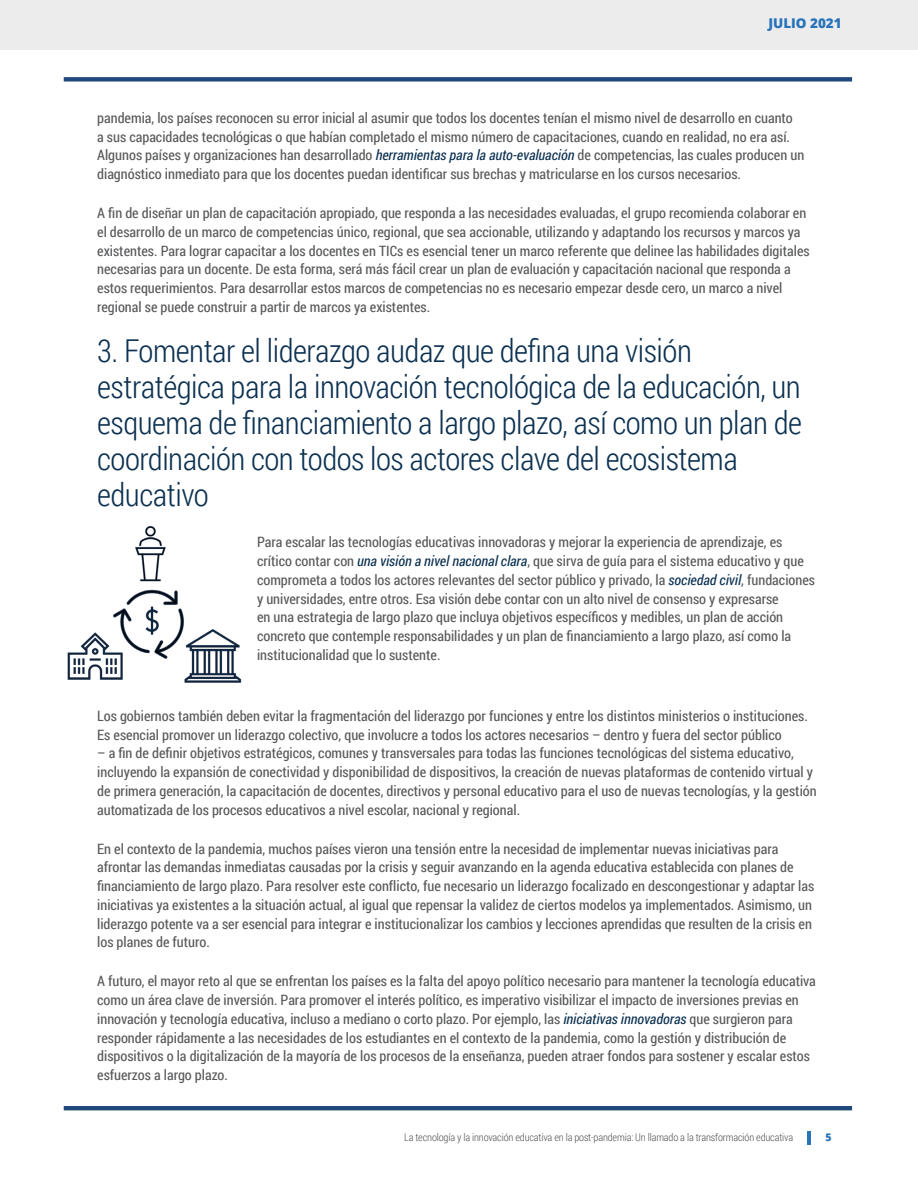
<style>
.page{position:relative;width:918px;height:1188px;background:#fff}
.page>*{position:absolute;margin:0;border:0;box-sizing:border-box;transform-origin:0 0}
.Content_-_Subhead_1{font:300 31.5px/36px "Roboto Condensed";letter-spacing:-.015em;color:#0c3151}
.Content_-_Body_text{font:14.25px/18.8px "Roboto Condensed";color:#57585a}
.t1{font:800 13.5px "Open Sans";color:#2873ba}
.t2{font:300 10.5px "Roboto Condensed";letter-spacing:-.015em;color:#57585a}
.t3{font:800 10.5px "Open Sans";color:#2873ba}
.s1{font-style:italic;color:#0c3151}
</style>
<div class="page">
<div style="left:0;top:0;width:918px;height:50px;background:#ececed"></div>
<hr style="left:808px;top:1131px;width:3px;height:14px;background:#2873ba">
<hr style="left:64px;top:1106px;width:788px;height:4px;background:#1f497d">
<svg style="left:64px;top:77px;width:788px;height:4px;background:#264f81"></svg>
<img style="left:67px;top:526px;width:175px;height:157px">
<p class="t1" style="left:768px;top:13px;width:75px">JULIO 2021</p>
<p class="Content_-_Body_text" style="left:97px;top:108px;width:709px">pandemia, los países reconocen su error inicial al asumir que todos los docentes tenían el mismo nivel de desarrollo en cuanto<br>a sus capacidades tecnológicas o que habían completado el mismo número de capacitaciones, cuando en realidad, no era así.<br>Algunos países y organizaciones han desarrollado <span class="s1">herramientas para la auto-evaluación</span> de competencias, las cuales producen un diagnóstico inmediato para que los docentes puedan identificar sus brechas y matricularse en los cursos necesarios.</p>
<p class="Content_-_Body_text" style="left:97px;top:203px;width:714px">A fin de diseñar un plan de capacitación apropiado, que responda a las necesidades evaluadas, el grupo recomienda colaborar en el desarrollo de un marco de competencias único, regional, que sea accionable, utilizando y adaptando los recursos y marcos ya existentes. Para lograr capacitar a los docentes en TICs es esencial tener un marco referente que delinee las habilidades digitales necesarias para un docente. De esta forma, será más fácil crear un plan de evaluación y capacitación nacional que responda a estos requerimientos. Para desarrollar estos marcos de competencias no es necesario empezar desde cero, un marco a nivel regional se puede construir a partir de marcos ya existentes.</p>
<p class="Content_-_Subhead_1" style="left:97px;top:332px;width:706px">3. Fomentar el liderazgo audaz que defina una visión estratégica para la innovación tecnológica de la educación, un esquema de financiamiento a largo plazo, así como un plan de coordinación con todos los actores clave del ecosistema educativo</p>
<p class="Content_-_Body_text" style="left:257px;top:532px;width:560px">Para escalar las tecnologías educativas innovadoras y mejorar la experiencia de aprendizaje, es crítico contar con <span class="s1">una visión a nivel nacional clara</span>, que sirva de guía para el sistema educativo y que comprometa a todos los actores relevantes del sector público y privado, la <span class="s1">sociedad civil</span>, fundaciones y universidades, entre otros. Esa visión debe contar con un alto nivel de consenso y expresarse<br>en una estrategia de largo plazo que incluya objetivos específicos y medibles, un plan de acción concreto que contemple responsabilidades y un plan de financiamiento a largo plazo, así como la institucionalidad que lo sustente.</p>
<p class="Content_-_Body_text" style="left:97px;top:706px;width:712px">Los gobiernos también deben evitar la fragmentación del liderazgo por funciones y entre los distintos ministerios o instituciones.<br>Es esencial promover un liderazgo colectivo, que involucre a todos los actores necesarios – dentro y fuera del sector público</p>
<p class="Content_-_Body_text" style="left:97px;top:743px;width:721px">– a fin de definir objetivos estratégicos, comunes y transversales para todas las funciones tecnológicas del sistema educativo, incluyendo la expansión de conectividad y disponibilidad de dispositivos, la creación de nuevas plataformas de contenido virtual y de primera generación, la capacitación de docentes, directivos y personal educativo para el uso de nuevas tecnologías, y la gestión automatizada de los procesos educativos a nivel escolar, nacional y regional.</p>
<p class="Content_-_Body_text" style="left:97px;top:839px;width:719px">En el contexto de la pandemia, muchos países vieron una tensión entre la necesidad de implementar nuevas iniciativas para afrontar las demandas inmediatas causadas por la crisis y seguir avanzando en la agenda educativa establecida con planes de financiamiento de largo plazo. Para resolver este conflicto, fue necesario un liderazgo focalizado en descongestionar y adaptar las iniciativas ya existentes a la situación actual, al igual que repensar la validez de ciertos modelos ya implementados. Asimismo, un liderazgo potente va a ser esencial para integrar e institucionalizar los cambios y lecciones aprendidas que resulten de la crisis en los planes de futuro.</p>
<p class="Content_-_Body_text" style="left:97px;top:971px;width:720px">A futuro, el mayor reto al que se enfrentan los países es la falta del apoyo político necesario para mantener la tecnología educativa como un área clave de inversión. Para promover el interés político, es imperativo visibilizar el impacto de inversiones previas en innovación y tecnología educativa, incluso a mediano o corto plazo. Por ejemplo, las <span class="s1">iniciativas innovadoras</span> que surgieron para responder rápidamente a las necesidades de los estudiantes en el contexto de la pandemia, como la gestión y distribución de dispositivos o la digitalización de la mayoría de los procesos de la enseñanza, pueden atraer fondos para sostener y escalar estos esfuerzos a largo plazo.</p>
<p class="t2" style="left:404px;top:1130px;width:391px">La tecnología y la innovación educativa en la post-pandemia: Un llamado a la transformación educativa</p>
<p class="t3" style="left:826px;top:1129px;width:8px">5</p>
</div>
